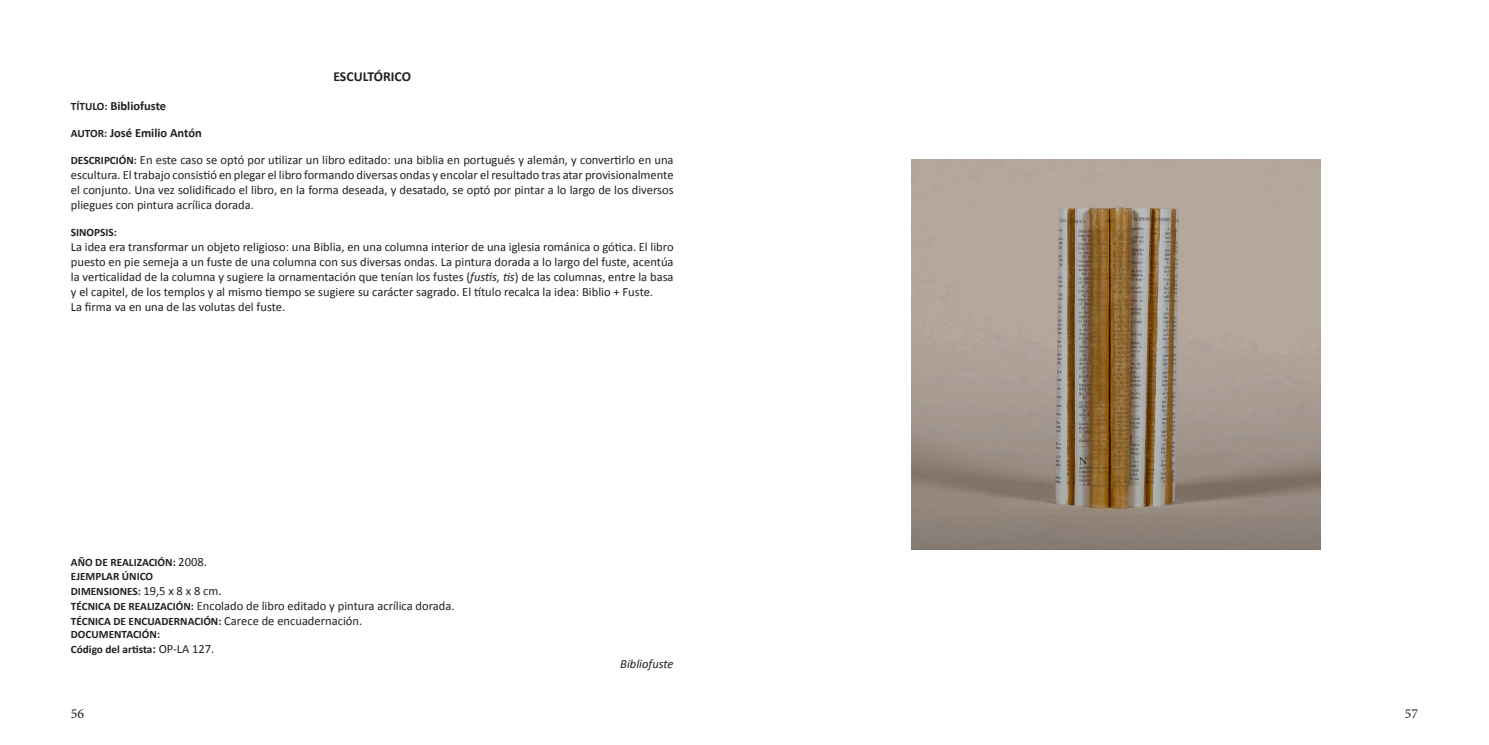
<style>
.page{position:relative;width:1489px;height:745px;background:#fff}
.page>*{position:absolute;margin:0;border:0;box-sizing:border-box;transform-origin:0 0}
.t1{font:700 13.75px "Calibri";color:#231f20}
.t2{font:13.75px "Minion Pro";color:#231f20}
.t3{font:12.5px/15px "Calibri";color:#231f20;text-align:justify}
.t4{font:700 12.5px "Calibri";color:#231f20}
.t5{font:italic 12.5px "Calibri";color:#231f20}
.t6{font:700 11.25px "Calibri";color:#231f20}
.s1{font-size:11.25px}
.s2{font-weight:700;font-size:11.25px}
.s3{font-style:italic}
.s4{font-weight:400;font-size:12.5px}
.s5{font-size:12.5px}
</style>
<div class="page">
<img style="left:911px;top:159px;width:409px;height:390px">
<p class="t1" style="left:333px;top:68px;width:79px">ESCULTÓRICO</p>
<p class="t4" style="left:71px;top:98px;width:97px"><span class="s1">TÍTULO:</span> Bibliofuste</p>
<p class="t4" style="left:71px;top:125px;width:132px"><span class="s1">AUTOR:</span> José Emilio Antón</p>
<p class="t3" style="left:71px;top:152px;width:604px"><span class="s2">DESCRIPCIÓN:</span> En este caso se optó por utilizar un libro editado: una biblia en portugués y alemán, y convertirlo en una escultura. El trabajo consistió en plegar el libro formando diversas ondas y encolar el resultado tras atar provisionalmente el conjunto. Una vez solidificado el libro, en la forma deseada, y desatado, se optó por pintar a lo largo de los diversos pliegues con pintura acrílica dorada.</p>
<p class="t6" style="left:71px;top:225px;width:48px">SINOPSIS:</p>
<p class="t3" style="left:71px;top:239px;width:604px">La idea era transformar un objeto religioso: una Biblia, en una columna interior de una iglesia románica o gótica. El libro puesto en pie semeja a un fuste de una columna con sus diversas ondas. La pintura dorada a lo largo del fuste, acentúa la verticalidad de la columna y sugiere la ornamentación que tenían los fustes (<span class="s3">fustis, tis</span>) de las columnas, entre la basa y el capitel, de los templos y al mismo tiempo se sugiere su carácter sagrado. El título recalca la idea: Biblio + Fuste.</p>
<p class="t3" style="left:71px;top:299px;width:216px">La firma va en una de las volutas del fuste.</p>
<p class="t6" style="left:71px;top:555px;width:137px">AÑO DE REALIZACIÓN: <span class="s4">2008.</span></p>
<p class="t6" style="left:71px;top:568px;width:84px">EJEMPLAR ÚNICO</p>
<p class="t6" style="left:71px;top:583px;width:152px">DIMENSIONES: <span class="s4">19,5 x 8 x 8 cm.</span></p>
<p class="t3" style="left:71px;top:598px;width:385px"><span class="s2">TÉCNICA DE REALIZACIÓN:</span> Encolado de libro editado y pintura acrílica dorada.</p>
<p class="t6" style="left:71px;top:613px;width:293px">TÉCNICA DE ENCUADERNACIÓN: <span class="s4">Carece de encuadernación.</span></p>
<p class="t6" style="left:71px;top:627px;width:91px">DOCUMENTACIÓN:</p>
<p class="t6" style="left:71px;top:642px;width:145px">Código del artista<span class="s5">:</span> <span class="s4">OP-LA 127.</span></p>
<p class="t5" style="left:620px;top:655px;width:55px">Bibliofuste</p>
<p class="t2" style="left:71px;top:704px;width:15px">56</p>
<p class="t2" style="left:1404px;top:704px;width:15px">57</p>
</div>
